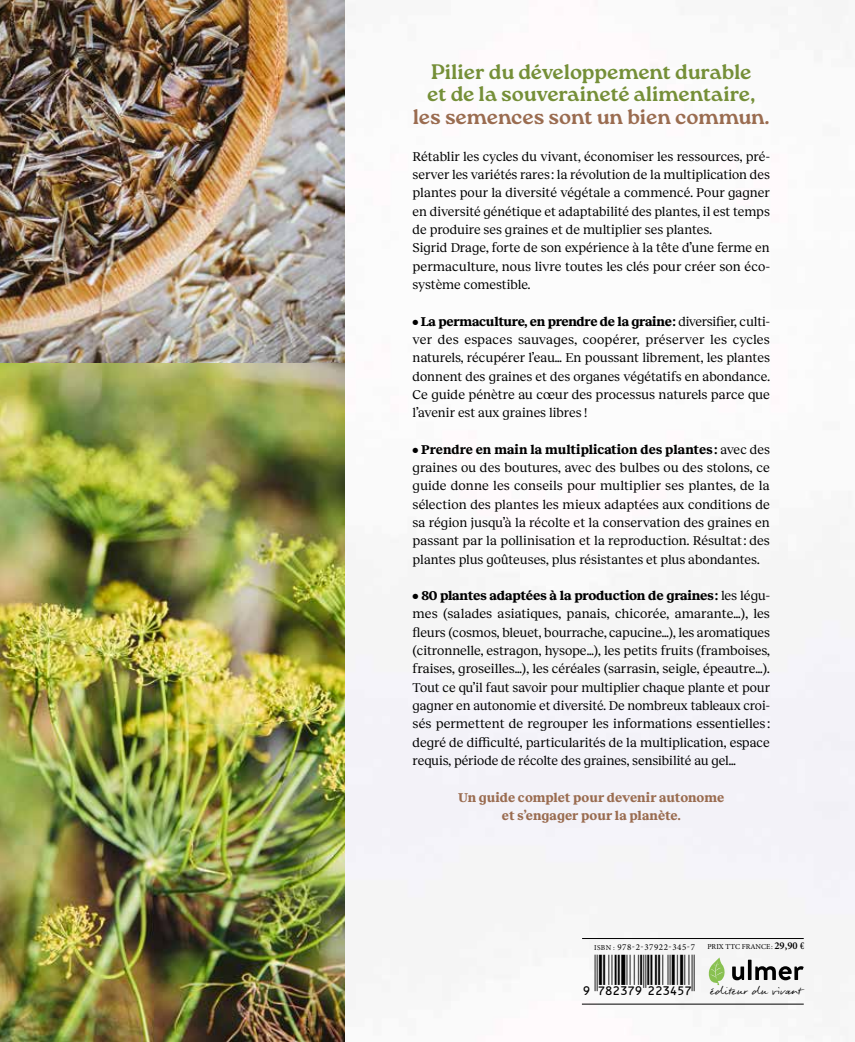
<style>
.page{position:relative;width:855px;height:1042px;background:#fff}
.page>*{position:absolute;margin:0;border:0;box-sizing:border-box;transform-origin:0 0}
.t1{font:40.5px "Ean Bwr P36 Tt";color:#000}
.t2{font:700 21px/22.5px "Roca";color:#758f38}
.t3{font:700 21px "Roca";color:#9a6c50}
.t4{font:17.7px "September Spirit";color:#000}
.t5{font:13.2px/18.3px "Reckless";letter-spacing:-.005em;color:#000;text-align:justify}
.t6{font:700 13.2px/18.3px "Reckless";color:#9a6c50;text-align:center}
.t7{font:9px "Minion Pro";letter-spacing:.06em;color:#000}
.t8{font:7.5px "Minion Pro";letter-spacing:.005em;color:#000}
.s1{font-weight:700}
.s2{font-size:7.5px}
.s3{font-weight:600;font-size:10.5px}
</style>
<div class="page">
<img style="left:344px;top:0;width:511px;height:1042px">
<hr style="left:582px;top:938px;width:221px;height:1px;background:#000">
<hr style="left:582px;top:1004px;width:221px;height:1px;background:#000">
<svg style="left:732px;top:966px;width:12px;height:14px"></svg>
<hr style="left:748px;top:959px;width:3px;height:21px;background:#000">
<svg style="left:755px;top:966px;width:49px;height:14px"></svg>
<svg style="left:707px;top:957px;width:18px;height:28px"></svg>
<img style="left:0;top:363px;width:344px;height:679px">
<img style="left:0;top:0;width:344px;height:363px">
<h2 class="t2" style="left:427px;top:60px;width:330px">Pilier du développement durable et de la souveraineté alimentaire,</h2>
<h2 class="t3" style="left:413px;top:104px;width:358px">les semences sont un bien commun.</h2>
<p class="t5" style="left:412px;top:147px;width:359px;text-align:left">Rétablir les cycles du vivant, économiser les ressources, pré&shy;server les variétés rares : la révolution de la multiplication des plantes pour la diversité végétale a commencé. Pour gagner en diversité génétique et adaptabilité des plantes, il est temps de produire ses graines et de multiplier ses plantes.<br>Sigrid Drage, forte de son expérience à la tête d’une ferme en permaculture, nous livre toutes les clés pour créer son éco&shy;système comestible.</p>
<p class="t5" style="left:412px;top:311px;width:359px"><span class="s1">• La permaculture, en prendre de la graine:</span> diversifier, culti&shy;ver des espaces sauvages, coopérer, préserver les cycles naturels, récupérer l’eau… En poussant librement, les plantes donnent des graines et des organes végétatifs en abondance.<br>Ce guide pénètre au cœur des processus naturels parce que l’avenir est aux graines libres !</p>
<p class="t5" style="left:412px;top:439px;width:359px"><span class="s1">• Prendre en main la multiplication des plantes:</span> avec des graines ou des boutures, avec des bulbes ou des stolons, ce guide donne les conseils pour multiplier ses plantes, de la sélection des plantes les mieux adaptées aux conditions de sa région jusqu’à la récolte et la conservation des graines en passant par la pollinisation et la reproduction. Résultat: des plantes plus goûteuses, plus résistantes et plus abondantes.</p>
<p class="t5" style="left:412px;top:586px;width:359px"><span class="s1">• 80 plantes adaptées à la production de graines:</span> les légu&shy;mes (salades asiatiques, panais, chicorée, amarante…), les fleurs (cosmos, bleuet, bourrache, capucine…), les aromatiques (citronnelle, estragon, hysope…), les petits fruits (framboises, fraises, groseilles…), les céréales (sarrasin, seigle, épeautre…).<br>Tout ce qu’il faut savoir pour multiplier chaque plante et pour gagner en autonomie et diversité. De nombreux tableaux croi&shy;sés permettent de regrouper les informations essentielles : degré de difficulté, particularités de la multiplication, espace requis, période de récolte des graines, sensibilité au gel…</p>
<p class="t6" style="left:458px;top:787px;width:267px">Un guide complet pour devenir autonome et s’engager pour la planète.</p>
<p class="t7" style="left:594px;top:941px;width:102px"><span class="s2">ISBN :</span> 978-2-37922-345-7</p>
<p class="t8" style="left:707px;top:941px;width:98px">PRIX TTC FRANCE: <span class="s3">29,90 €</span></p>
<h1 class="t1" style="left:572px;top:954px;width:124px">,!7IC3H9-CCDEFH!</h1>
<h3 class="t4" style="left:710px;top:984px;width:93px">éditeur du vivant</h3>
</div>
